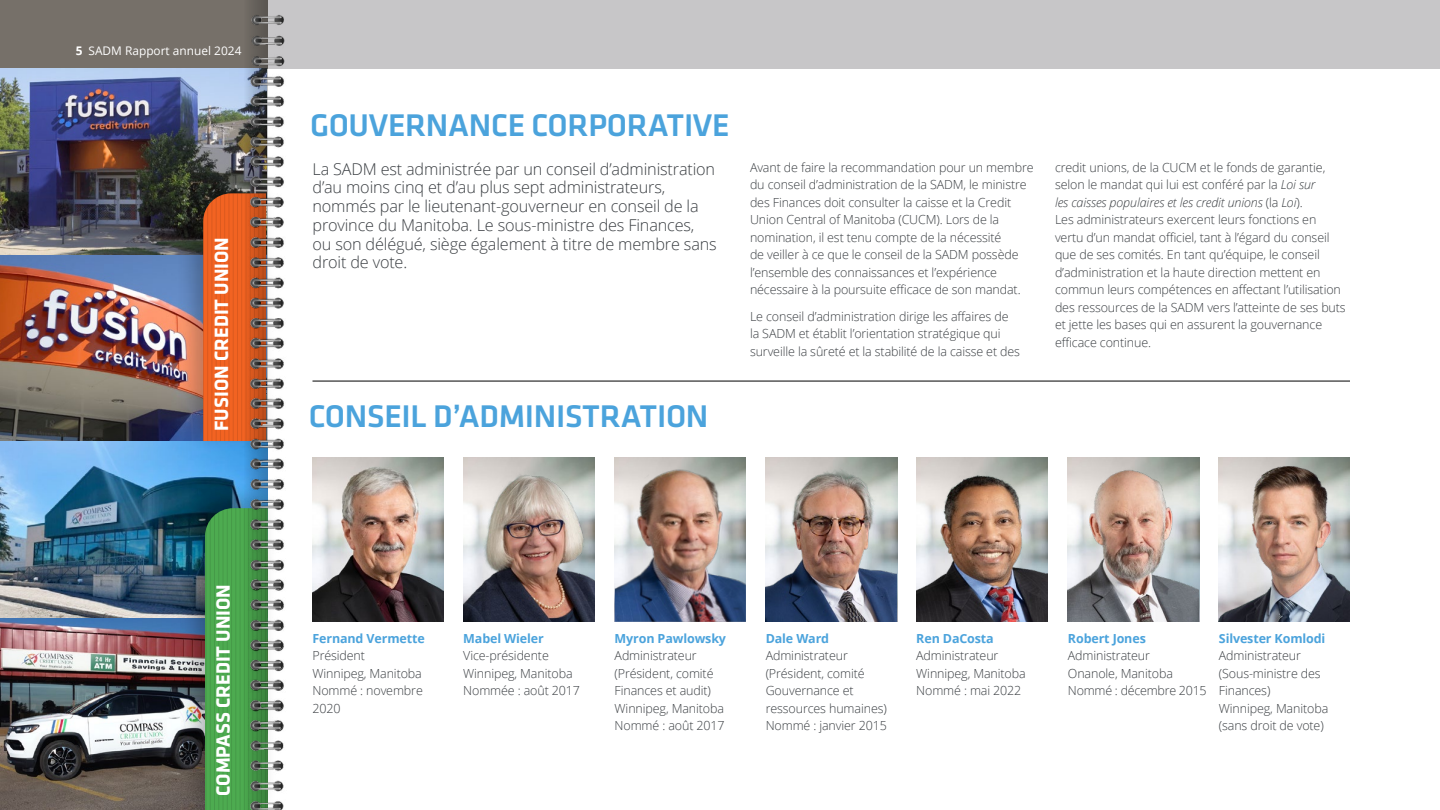
<style>
.page{position:relative;width:1440px;height:810px;background:#fff}
.page>*{position:absolute;margin:0;border:0;box-sizing:border-box;transform-origin:0 0}
.t1{font:500 32.5px "Klavika";letter-spacing:-.01em;color:#4ba3dc}
.t2{font:700 20px "Klavika";color:#fff}
.t3{font:300 16.25px/18.8px "Open Sans";letter-spacing:-.01em;color:#3a3e42}
.t4{font:300 12.5px/17.5px "Open Sans";letter-spacing:-.01em;color:#3a3e42}
.t5{font:700 12.5px "Open Sans";letter-spacing:-.01em;color:#4ba3dc}
.t6{font:11.88px "Open Sans";color:#fff}
.s1{font-weight:700}
.s2{font-style:italic}
</style>
<div class="page">
<div style="left:0;top:0;width:268px;height:69px;background:#767069"></div>
<img style="left:312px;top:457px;width:132px;height:165px">
<img style="left:766px;top:463px;width:131px;height:159px">
<img style="left:917px;top:466px;width:131px;height:156px">
<img style="left:1068px;top:463px;width:131px;height:159px">
<img style="left:1219px;top:466px;width:131px;height:156px">
<img style="left:463px;top:457px;width:131px;height:165px">
<img style="left:464px;top:466px;width:131px;height:156px">
<img style="left:615px;top:462px;width:131px;height:160px">
<hr style="left:312px;top:381px;width:1038px;height:1px;background:#000">
<img style="left:0;top:69px;width:238px;height:550px">
<div style="left:268px;top:0;width:1172px;height:69px;background:#c7c6c8"></div>
<img style="left:0;top:619px;width:177px;height:191px">
<div style="left:176px;top:166px;width:100px;height:285px;background:#000;opacity:.25"></div>
<svg style="left:204px;top:193px;width:33px;height:248px;background:#ec6021"></svg>
<hr style="left:203px;top:193px;width:1px;height:248px;background:#000">
<hr style="left:237px;top:193px;width:1px;height:248px;background:#000">
<hr style="left:220px;top:193px;width:1px;height:248px;background:#000">
<hr style="left:211px;top:193px;width:1px;height:248px;background:#000">
<hr style="left:228px;top:193px;width:1px;height:248px;background:#000">
<hr style="left:207px;top:193px;width:1px;height:248px;background:#000">
<hr style="left:224px;top:193px;width:1px;height:248px;background:#000">
<hr style="left:216px;top:193px;width:1px;height:248px;background:#000">
<hr style="left:233px;top:193px;width:1px;height:248px;background:#000">
<div style="left:177px;top:481px;width:101px;height:329px;background:#000;opacity:.25"></div>
<div style="left:205px;top:508px;width:33px;height:302px;background:#4dab50"></div>
<hr style="left:214px;top:508px;width:1px;height:302px;background:#000">
<hr style="left:231px;top:508px;width:1px;height:302px;background:#000">
<hr style="left:223px;top:508px;width:1px;height:302px;background:#000">
<hr style="left:206px;top:508px;width:1px;height:302px;background:#000">
<hr style="left:218px;top:508px;width:1px;height:302px;background:#000">
<hr style="left:235px;top:508px;width:1px;height:302px;background:#000">
<hr style="left:227px;top:508px;width:1px;height:302px;background:#000">
<hr style="left:210px;top:508px;width:1px;height:302px;background:#000">
<div style="left:238px;top:0;width:30px;height:810px;background:linear-gradient(to right,#7a746d,#595550)"></div>
<img style="left:242px;top:8px;width:43px;height:62px">
<img style="left:239px;top:70px;width:45px;height:740px">
<p class="t6" style="left:76px;top:43px;width:167px"><span class="s1">5</span> SADM Rapport annuel 2024</p>
<h2 class="t2" style="left:211px;top:431px;width:195px;rotate:-90deg">FUSION CREDIT UNION</h2>
<h2 class="t2" style="left:212px;top:796px;width:213px;rotate:-90deg">COMPASS CREDIT UNION</h2>
<h1 class="t1" style="left:310px;top:107px;width:421px">GOUVERNANCE CORPORATIVE</h1>
<p class="t3" style="left:312px;top:159px;width:406px">La SADM est administrée par un conseil d’administration d’au moins cinq et d’au plus sept administrateurs, nommés par le lieutenant-gouverneur en conseil de la province du Manitoba. Le sous-ministre des Finances, ou son délégué, siège également à titre de membre sans droit de vote.</p>
<p class="t4" style="left:750px;top:158px;width:285px">Avant de faire la recommandation pour un membre du conseil d’administration de la SADM, le ministre des Finances doit consulter la caisse et la Credit Union Central of Manitoba (CUCM). Lors de la nomination, il est tenu compte de la nécessité<br>de veiller à ce que le conseil de la SADM possède l’ensemble des connaissances et l’expérience nécessaire à la poursuite efficace de son mandat.</p>
<p class="t4" style="left:750px;top:307px;width:272px">Le conseil d’administration dirige les affaires de la SADM et établit l’orientation stratégique qui surveille la sûreté et la stabilité de la caisse et des</p>
<h1 class="t1" style="left:309px;top:399px;width:401px">CONSEIL D’ADMINISTRATION</h1>
<p class="t4" style="left:1055px;top:158px;width:292px">credit unions, de la CUCM et le fonds de garantie, selon le mandat qui lui est conféré par la <span class="s2">Loi sur<br>les caisses populaires et les credit unions</span> (la <span class="s2">Loi</span>).<br>Les administrateurs exercent leurs fonctions en vertu d’un mandat officiel, tant à l’égard du conseil que de ses comités. En tant qu’équipe, le conseil d’administration et la haute direction mettent en commun leurs compétences en affectant l’utilisation des ressources de la SADM vers l’atteinte de ses buts et jette les bases qui en assurent la gouvernance efficace continue.</p>
<p class="t5" style="left:312px;top:629px;width:114px">Fernand Vermette</p>
<p class="t4" style="left:312px;top:647px;width:112px">Président<br>Winnipeg, Manitoba<br>Nommé : novembre<br>2020</p>
<p class="t5" style="left:463px;top:629px;width:82px">Mabel Wieler</p>
<p class="t4" style="left:463px;top:647px;width:118px">Vice-présidente<br>Winnipeg, Manitoba<br>Nommée : août 2017</p>
<p class="t5" style="left:615px;top:629px;width:113px">Myron Pawlowsky</p>
<p class="t4" style="left:615px;top:647px;width:112px">Administrateur (Président, comité<br>Finances et audit)<br>Winnipeg, Manitoba<br>Nommé : août 2017</p>
<p class="t5" style="left:766px;top:629px;width:65px">Dale Ward</p>
<p class="t4" style="left:766px;top:647px;width:123px">Administrateur (Président, comité<br>Gouvernance et ressources humaines)<br>Nommé : janvier 2015</p>
<p class="t5" style="left:916px;top:629px;width:79px">Ren DaCosta</p>
<p class="t4" style="left:916px;top:647px;width:111px">Administrateur<br>Winnipeg, Manitoba<br>Nommé : mai 2022</p>
<p class="t5" style="left:1068px;top:629px;width:79px">Robert Jones</p>
<p class="t4" style="left:1068px;top:647px;width:140px">Administrateur<br>Onanole, Manitoba<br>Nommé : décembre 2015</p>
<p class="t5" style="left:1219px;top:629px;width:108px">Silvester Komlodi</p>
<p class="t4" style="left:1219px;top:647px;width:111px">Administrateur (Sous-ministre des<br>Finances)<br>Winnipeg, Manitoba (sans droit de vote)</p>
</div>
